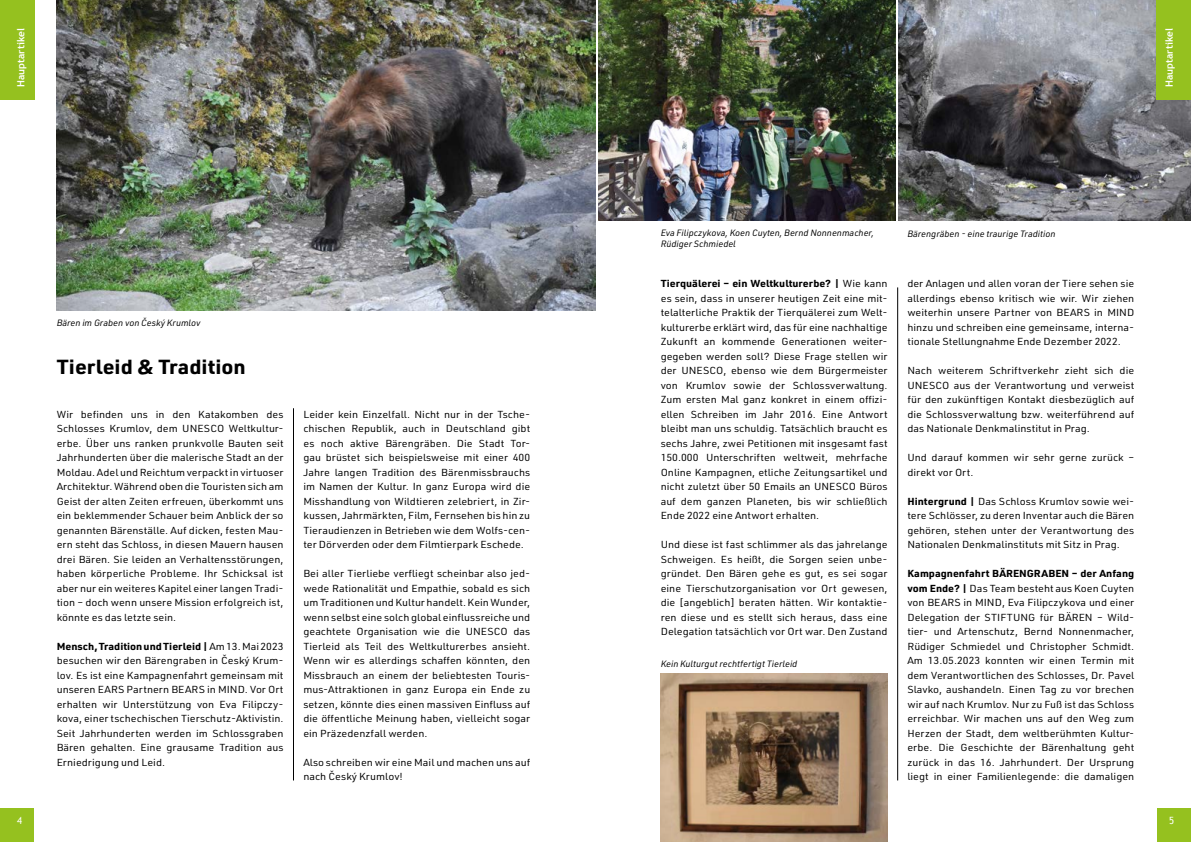
<style>
.page{position:relative;width:1191px;height:842px;background:#fff}
.page>*{position:absolute;margin:0;border:0;box-sizing:border-box;transform-origin:0 0}
.t1{font:700 20px "URWDIN";color:#000;scale:1.07 1}
.t2{font:10px/14.5px "URWDIN";color:#000;text-align:justify;scale:1.07 1}
.t3{font:700 10px "Trebuchet MS";color:#fff}
.t4{font:10px "Trebuchet MS";color:#fff;scale:.95 1}
.t5{font:italic 9px/10.8px "URWDIN";color:#000}
.s1{font-weight:700}
</style>
<div class="page">
<hr style="left:293px;top:408px;width:1px;height:372px;background:#000">
<div style="left:0;top:0;width:34px;height:99px;background:#95c11f"></div>
<hr style="left:897px;top:287px;width:1px;height:493px;background:#000">
<img style="left:898px;top:0;width:293px;height:221px">
<div style="left:1157px;top:0;width:34px;height:99px;background:#95c11f"></div>
<img style="left:57px;top:0;width:538px;height:310px">
<img style="left:599px;top:0;width:296px;height:221px">
<img style="left:660px;top:673px;width:227px;height:169px">
<div style="left:0;top:808px;width:34px;height:34px;background:#95c11f"></div>
<div style="left:1157px;top:808px;width:34px;height:34px;background:#95c11f"></div>
<p class="t3" style="left:15px;top:87px;width:60px;rotate:-90deg">Hauptartikel</p>
<p class="t5" style="left:57px;top:318px;width:145px">Bären im Graben von Český Krumlov</p>
<h1 class="t1" style="left:57px;top:353px;width:178px">Tierleid &amp; Tradition</h1>
<p class="t2" style="left:57px;top:407px;width:213px">Wir befinden uns in den Katakomben des Schlosses Krumlov, dem UNESCO Weltkultur&shy;erbe. Über uns ranken prunkvolle Bauten seit Jahrhunderten über die malerische Stadt an der Moldau. Adel und Reichtum verpackt in virtuoser Architektur. Während oben die Touristen sich am Geist der alten Zeiten erfreuen, überkommt uns ein beklemmender Schauer beim Anblick der so genannten Bärenställe. Auf dicken, festen Mau&shy;ern steht das Schloss, in diesen Mauern hausen drei Bären. Sie leiden an Verhaltensstörungen, haben körperliche Probleme. Ihr Schicksal ist aber nur ein weiteres Kapitel einer langen Tradi&shy;tion – doch wenn unsere Mission erfolgreich ist, könnte es das letzte sein.</p>
<p class="t2" style="left:57px;top:639px;width:213px"><span class="s1">Mensch, Tradition und Tierleid |</span> Am 13. Mai 2023 besuchen wir den Bärengraben in Český Krum&shy;lov. Es ist eine Kampagnenfahrt gemeinsam mit unseren EARS Partnern BEARS in MIND. Vor Ort erhalten wir Unterstützung von Eva Filipczy&shy;kova, einer tschechischen Tierschutz-Aktivistin.<br>Seit Jahrhunderten werden im Schlossgraben Bären gehalten. Eine grausame Tradition aus Erniedrigung und Leid.</p>
<p class="t2" style="left:303px;top:407px;width:213px">Leider kein Einzelfall. Nicht nur in der Tsche&shy;chischen Republik, auch in Deutschland gibt es noch aktive Bärengräben. Die Stadt Tor&shy;gau brüstet sich beispielsweise mit einer 400<br>Jahre langen Tradition des Bärenmissbrauchs im Namen der Kultur. In ganz Europa wird die Misshandlung von Wildtieren zelebriert, in Zir&shy;kussen, Jahrmärkten, Film, Fernsehen bis hin zu Tieraudienzen in Betrieben wie dem Wolfs-cen&shy;ter Dörverden oder dem Filmtierpark Eschede.</p>
<p class="t2" style="left:303px;top:566px;width:213px">Bei aller Tierliebe verfliegt scheinbar also jed&shy;wede Rationalität und Empathie, sobald es sich um Traditionen und Kultur handelt. Kein Wunder, wenn selbst eine solch global einflussreiche und geachtete Organisation wie die UNESCO das Tierleid als Teil des Weltkulturerbes ansieht.<br>Wenn wir es allerdings schaffen könnten, den Missbrauch an einem der beliebtesten Touris&shy;mus-Attraktionen in ganz Europa ein Ende zu setzen, könnte dies einen massiven Einfluss auf die öffentliche Meinung haben, vielleicht sogar ein Präzedenzfall werden.</p>
<p class="t2" style="left:303px;top:755px;width:213px">Also schreiben wir eine Mail und machen uns auf nach Český Krumlov!</p>
<p class="t3" style="left:1163px;top:87px;width:60px;rotate:-90deg">Hauptartikel</p>
<p class="t5" style="left:660px;top:227px;width:215px">Eva Filipczykova, Koen Cuyten, Bernd Nonnenmacher,<br>Rüdiger Schmiedel</p>
<p class="t5" style="left:907px;top:228px;width:150px">Bärengräben - eine traurige Tradition</p>
<p class="t2" style="left:660px;top:276px;width:213px"><span class="s1">Tierquälerei – ein Weltkulturerbe? |</span> Wie kann es sein, dass in unserer heutigen Zeit eine mit&shy;telalterliche Praktik der Tierquälerei zum Welt&shy;kulturerbe erklärt wird, das für eine nachhaltige Zukunft an kommende Generationen weiter&shy;gegeben werden soll? Diese Frage stellen wir der UNESCO, ebenso wie dem Bürgermeister von Krumlov sowie der Schlossverwaltung.<br>Zum ersten Mal ganz konkret in einem offizi&shy;ellen Schreiben im Jahr 2016. Eine Antwort bleibt man uns schuldig. Tatsächlich braucht es sechs Jahre, zwei Petitionen mit insgesamt fast 150.000 Unterschriften weltweit, mehrfache Online Kampagnen, etliche Zeitungsartikel und nicht zuletzt über 50 Emails an UNESCO Büros auf dem ganzen Planeten, bis wir schließlich Ende 2022 eine Antwort erhalten.</p>
<p class="t2" style="left:660px;top:537px;width:213px">Und diese ist fast schlimmer als das jahrelange Schweigen. Es heißt, die Sorgen seien unbe&shy;gründet. Den Bären gehe es gut, es sei sogar eine Tierschutzorganisation vor Ort gewesen, die [angeblich] beraten hätten. Wir kontaktie&shy;ren diese und es stellt sich heraus, dass eine Delegation tatsächlich vor Ort war. Den Zustand</p>
<p class="t5" style="left:660px;top:658px;width:138px">Kein Kulturgut rechtfertigt Tierleid</p>
<p class="t2" style="left:907px;top:276px;width:213px">der Anlagen und allen voran der Tiere sehen sie allerdings ebenso kritisch wie wir. Wir ziehen weiterhin unsere Partner von BEARS in MIND hinzu und schreiben eine gemeinsame, interna&shy;tionale Stellungnahme Ende Dezember 2022.</p>
<p class="t2" style="left:907px;top:363px;width:213px">Nach weiterem Schriftverkehr zieht sich die UNESCO aus der Verantwortung und verweist für den zukünftigen Kontakt diesbezüglich auf die Schlossverwaltung bzw. weiterführend auf das Nationale Denkmalinstitut in Prag.</p>
<p class="t2" style="left:907px;top:450px;width:213px">Und darauf kommen wir sehr gerne zurück – direkt vor Ort.</p>
<p class="t2" style="left:907px;top:494px;width:213px"><span class="s1">Hintergrund |</span> Das Schloss Krumlov sowie wei&shy;tere Schlösser, zu deren Inventar auch die Bären gehören, stehen unter der Verantwortung des Nationalen Denkmalinstituts mit Sitz in Prag.</p>
<p class="t2" style="left:907px;top:566px;width:213px"><span class="s1">Kampagnenfahrt BÄRENGRABEN – der Anfang vom Ende? |</span> Das Team besteht aus Koen Cuyten von BEARS in MIND, Eva Filipczykova und einer Delegation der STIFTUNG für BÄREN – Wild&shy;tier- und Artenschutz, Bernd Nonnenmacher, Rüdiger Schmiedel und Christopher Schmidt.<br>Am 13.05.2023 konnten wir einen Termin mit dem Verantwortlichen des Schlosses, Dr. Pavel Slavko, aushandeln. Einen Tag zu vor brechen wir auf nach Krumlov. Nur zu Fuß ist das Schloss erreichbar. Wir machen uns auf den Weg zum Herzen der Stadt, dem weltberühmten Kultur&shy;erbe. Die Geschichte der Bärenhaltung geht zurück in das 16. Jahrhundert. Der Ursprung liegt in einer Familienlegende: die damaligen</p>
<p class="t4" style="left:17px;top:814px;width:7px">4</p>
<p class="t4" style="left:1169px;top:814px;width:7px">5</p>
</div>
